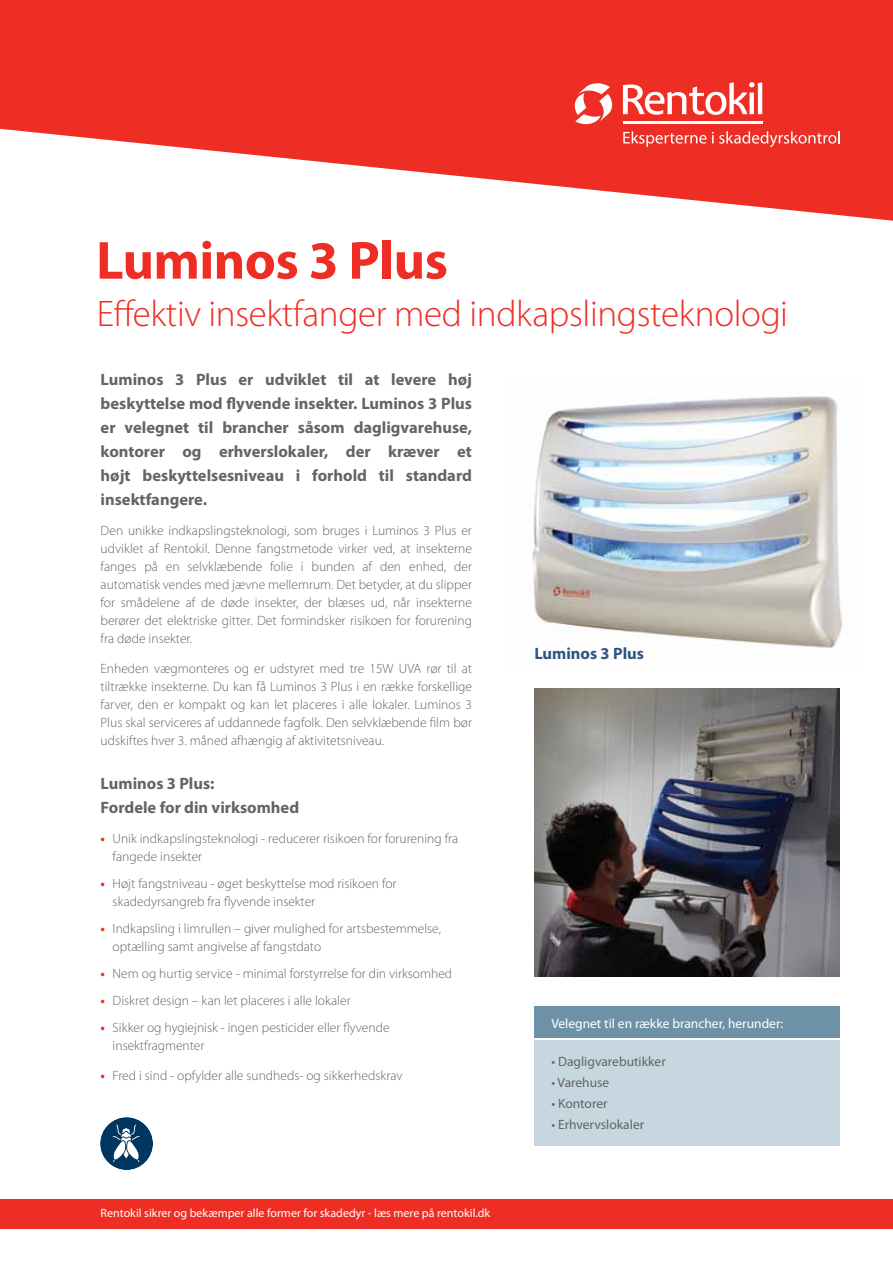
<style>
.page{position:relative;width:893px;height:1263px;background:#fff}
.page>*{position:absolute;margin:0;border:0;box-sizing:border-box;transform-origin:0 0}
.t1{font:700 54px "Myriad Pro";letter-spacing:-.01em;color:#ee2e24}
.t2{font:300 37.05px "Myriad Pro";letter-spacing:-.01em;color:#ee2e24}
.t3{font:700 16.5px/24px "Myriad Pro";color:#636466;text-align:justify}
.t4{font:700 16.5px "Myriad Pro";color:#2e557c}
.t5{font:300 13.5px/18px "Myriad Pro";color:#636466}
.t6{font:13.5px "Myriad Pro";color:#636466}
.t7{font:13.5px "Myriad Pro";color:#fff}
.t8{font:12px "Myriad Pro";color:#fff}
.s1{font-weight:700;color:#ee2e24}
</style>
<div class="page">
<svg style="left:0;top:0;width:893px;height:221px;fill:#ee2e24"></svg>
<div style="left:0;top:1199px;width:893px;height:30px;background:#ee2e24"></div>
<svg style="left:623px;top:82px;width:139px;height:33px"></svg>
<hr style="left:623px;top:121px;width:139px;height:3px;background:#fff">
<svg style="left:575px;top:82px;width:39px;height:43px"></svg>
<svg style="left:623px;top:131px;width:217px;height:16px;background:#f15b53"></svg>
<div style="left:535px;top:1006px;width:305px;height:32px;background:#6d92a7"></div>
<div style="left:535px;top:1040px;width:305px;height:106px;background:#c6d7e0"></div>
<img style="left:532px;top:396px;width:311px;height:252px">
<svg style="left:100px;top:1117px;width:53px;height:53px"></svg>
<img style="left:534px;top:689px;width:306px;height:288px">
<h1 class="t1" style="left:96px;top:225px;width:353px">Luminos 3 Plus</h1>
<h2 class="t2" style="left:97px;top:291px;width:693px">Effektiv insektfanger med indkapslingsteknologi</h2>
<p class="t3" style="left:101px;top:367px;width:373px">Luminos 3 Plus er udviklet til at levere høj beskyttelse mod flyvende insekter. Luminos 3 Plus er velegnet til brancher såsom dagligvarehuse, kontorer og erhverslokaler, der kræver et højt beskyttelsesniveau i forhold til standard insektfangere.</p>
<p class="t5" style="left:101px;top:522px;width:373px;text-align:justify">Den unikke indkapslingsteknologi, som bruges i Luminos 3 Plus er udviklet af Rentokil. Denne fangstmetode virker ved, at insekterne fanges på en selvklæbende folie i bunden af den enhed, der automatisk vendes med jævne mellemrum. Det betyder, at du slipper for smådelene af de døde insekter, der blæses ud, når insekterne berører det elektriske gitter. Det formindsker risikoen for forurening fra døde insekter.</p>
<p class="t5" style="left:101px;top:660px;width:373px;text-align:justify">Enheden vægmonteres og er udstyret med tre 15W UVA rør til at tiltrække insekterne. Du kan få Luminos 3 Plus i en række forskellige farver, den er kompakt og kan let placeres i alle lokaler. Luminos 3<br>Plus skal serviceres af uddannede fagfolk. Den selvklæbende film bør udskiftes hver 3. måned afhængig af aktivitetsniveau.</p>
<p class="t3" style="left:101px;top:771px;width:200px">Luminos 3 Plus:<br>Fordele for din virksomhed</p>
<p class="t5" style="left:113px;top:829px;width:347px;text-indent:-12px"><span class="s1">•</span> Unik indkapslingsteknologi - reducerer risikoen for forurening fra fangede insekter</p>
<p class="t5" style="left:113px;top:874px;width:285px;text-indent:-12px"><span class="s1">•</span> Højt fangstniveau - øget beskyttelse mod risikoen for skadedyrsangreb fra flyvende insekter</p>
<p class="t5" style="left:113px;top:919px;width:330px;text-indent:-12px"><span class="s1">•</span> Indkapsling i limrullen – giver mulighed for artsbestemmelse, optælling samt angivelse af fangstdato</p>
<p class="t5" style="left:101px;top:964px;width:353px"><span class="s1">•</span> Nem og hurtig service - minimal forstyrrelse for din virksomhed</p>
<p class="t5" style="left:101px;top:991px;width:252px"><span class="s1">•</span> Diskret design – kan let placeres i alle lokaler</p>
<p class="t5" style="left:113px;top:1018px;width:278px;text-indent:-12px"><span class="s1">•</span> Sikker og hygiejnisk - ingen pesticider eller flyvende insektfragmenter</p>
<p class="t5" style="left:101px;top:1066px;width:303px"><span class="s1">•</span> Fred i sind - opfylder alle sundheds- og sikkerhedskrav</p>
<p class="t8" style="left:101px;top:1206px;width:391px">Rentokil sikrer og bekæmper alle former for skadedyr - læs mere på rentokil.dk</p>
<p class="t4" style="left:534px;top:643px;width:111px">Luminos 3 Plus</p>
<p class="t7" style="left:551px;top:1015px;width:233px">Velegnet til en række brancher, herunder:</p>
<p class="t6" style="left:551px;top:1053px;width:116px">• Dagligvarebutikker</p>
<p class="t6" style="left:551px;top:1074px;width:59px">• Varehuse</p>
<p class="t6" style="left:551px;top:1095px;width:58px">• Kontorer</p>
<p class="t6" style="left:551px;top:1116px;width:94px">• Erhvervslokaler</p>
</div>
